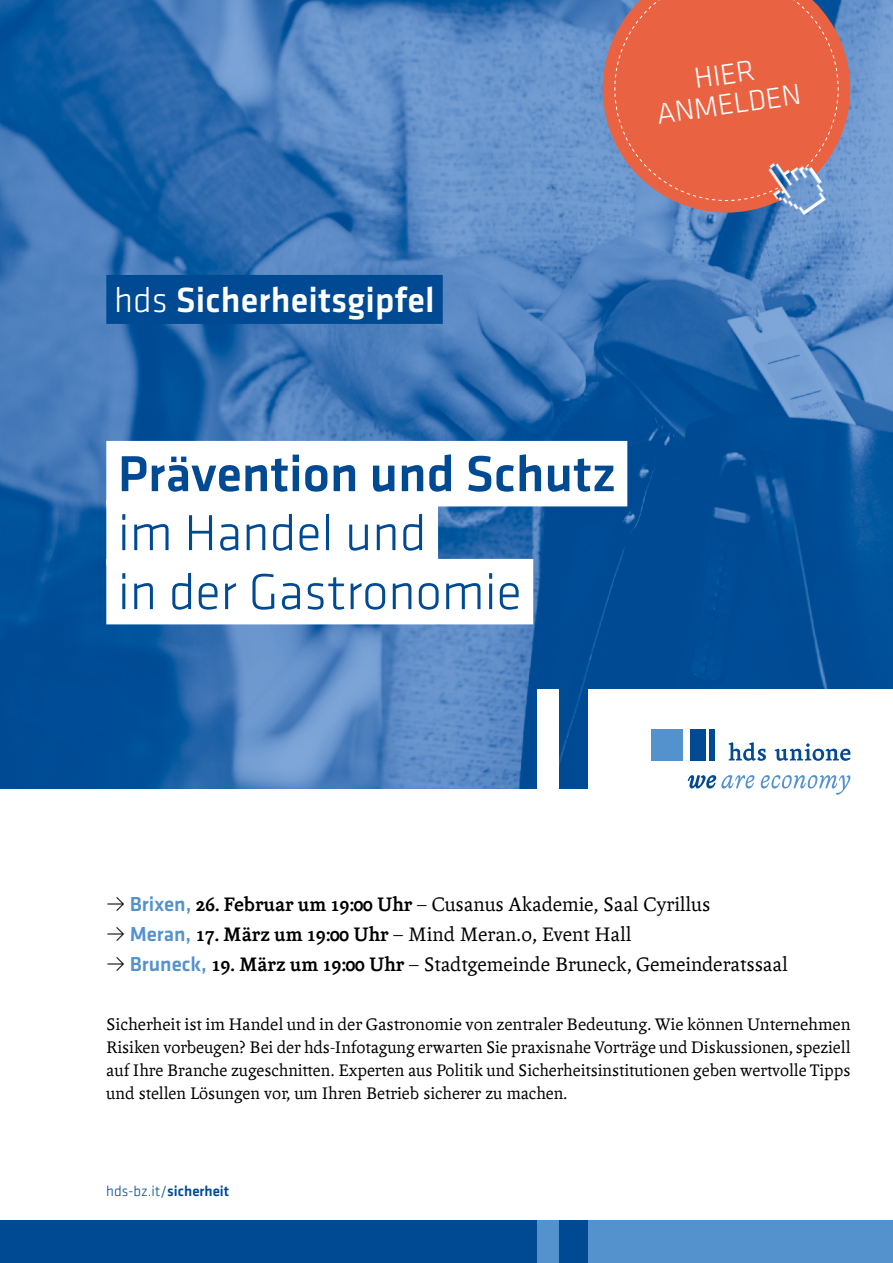
<style>
.page{position:relative;width:893px;height:1263px;background:#fff}
.page>*{position:absolute;margin:0;border:0;box-sizing:border-box;transform-origin:0 0}
.t1{font:300 52.35px/58.9px "Klavika";color:#004993}
.t2{font:500 52.35px "Klavika";color:#004993}
.t3{font:500 36.3px "Klavika";letter-spacing:.005em;color:#fff}
.t4{font:300 30px/30px "Klavika";color:#fff;text-align:center}
.t5{font:21px "Andralis ND Os F";color:#000}
.t6{font:18px/23px "Andralis ND Os F";color:#000;text-align:justify}
.t7{font:300 15px "Klavika";color:#004993}
.s1{font-weight:300}
.s2{font-family:"Klavika";font-weight:300}
.s3{font-family:"Klavika";font-weight:500;color:#5492ce}
.s4{font-weight:700}
.s5{font-weight:500}
</style>
<div class="page">
<img style="left:0;top:0;width:893px;height:788px">
<div style="left:0;top:1220px;width:893px;height:43px;background:#004993"></div>
<div style="left:589px;top:690px;width:304px;height:105px;background:#fff"></div>
<div style="left:589px;top:1220px;width:304px;height:43px;background:#5492ce"></div>
<div style="left:537px;top:690px;width:21px;height:105px;background:#fff"></div>
<div style="left:537px;top:1220px;width:21px;height:43px;background:#5492ce"></div>
<div style="left:651px;top:729px;width:31px;height:31px;background:#5492ce"></div>
<div style="left:709px;top:729px;width:5px;height:31px;background:#004993"></div>
<div style="left:690px;top:729px;width:15px;height:31px;background:#004993"></div>
<svg style="left:729px;top:742px;width:121px;height:19px"></svg>
<svg style="left:688px;top:775px;width:66px;height:13px"></svg>
<svg style="left:761px;top:775px;width:89px;height:20px"></svg>
<div style="left:106px;top:441px;width:521px;height:65px;background:#fff"></div>
<div style="left:106px;top:500px;width:332px;height:65px;background:#fff"></div>
<div style="left:106px;top:559px;width:427px;height:65px;background:#fff"></div>
<svg style="left:603px;top:0;width:247px;height:213px;background:#94829a"></svg>
<svg style="left:614px;top:0;width:225px;height:201px;background:#de664b"></svg>
<div style="left:730px;top:91px;width:109px;height:110px;background:#e96342"></div>
<img style="left:759px;top:147px;width:72px;height:75px">
<div style="left:106px;top:275px;width:337px;height:49px;background:#004993"></div>
<h3 class="t4" style="left:650px;top:69px;width:147px;rotate:-8deg">HIER<br>ANMELDEN</h3>
<h2 class="t3" style="left:114px;top:275px;width:322px"><span class="s1">hds</span> Sicherheitsgipfel</h2>
<h1 class="t2" style="left:118px;top:438px;width:499px">Prävention und Schutz</h1>
<h1 class="t1" style="left:118px;top:503px;width:405px">im Handel und<br>in der Gastronomie</h1>
<p class="t5" style="left:106px;top:893px;width:605px"><span class="s2">•</span> <span class="s3">Brixen,</span> <span class="s4">26. Februar um 19:00 Uhr</span> – Cusanus Akademie, Saal Cyrillus</p>
<p class="t5" style="left:106px;top:923px;width:526px"><span class="s2">•</span> <span class="s3">Meran,</span> <span class="s4">17. März um 19:00 Uhr</span> – Mind Meran.o, Event Hall</p>
<p class="t5" style="left:106px;top:953px;width:683px"><span class="s2">•</span> <span class="s3">Bruneck,</span> <span class="s4">19. März um 19:00 Uhr</span> – Stadtgemeinde Bruneck, Gemeinderatssaal</p>
<p class="t6" style="left:106px;top:1013px;width:746px">Sicherheit ist im Handel und in der Gastronomie von zentraler Bedeutung. Wie können Unternehmen Risiken vorbeugen? Bei der hds-Infotagung erwarten Sie praxisnahe Vorträge und Diskussionen, speziell auf Ihre Branche zugeschnitten. Experten aus Politik und Sicherheitsinstitutionen geben wertvolle Tipps und stellen Lösungen vor, um Ihren Betrieb sicherer zu machen.</p>
<p class="t7" style="left:106px;top:1182px;width:124px">hds-bz.it/<span class="s5">sicherheit</span></p>
</div>
